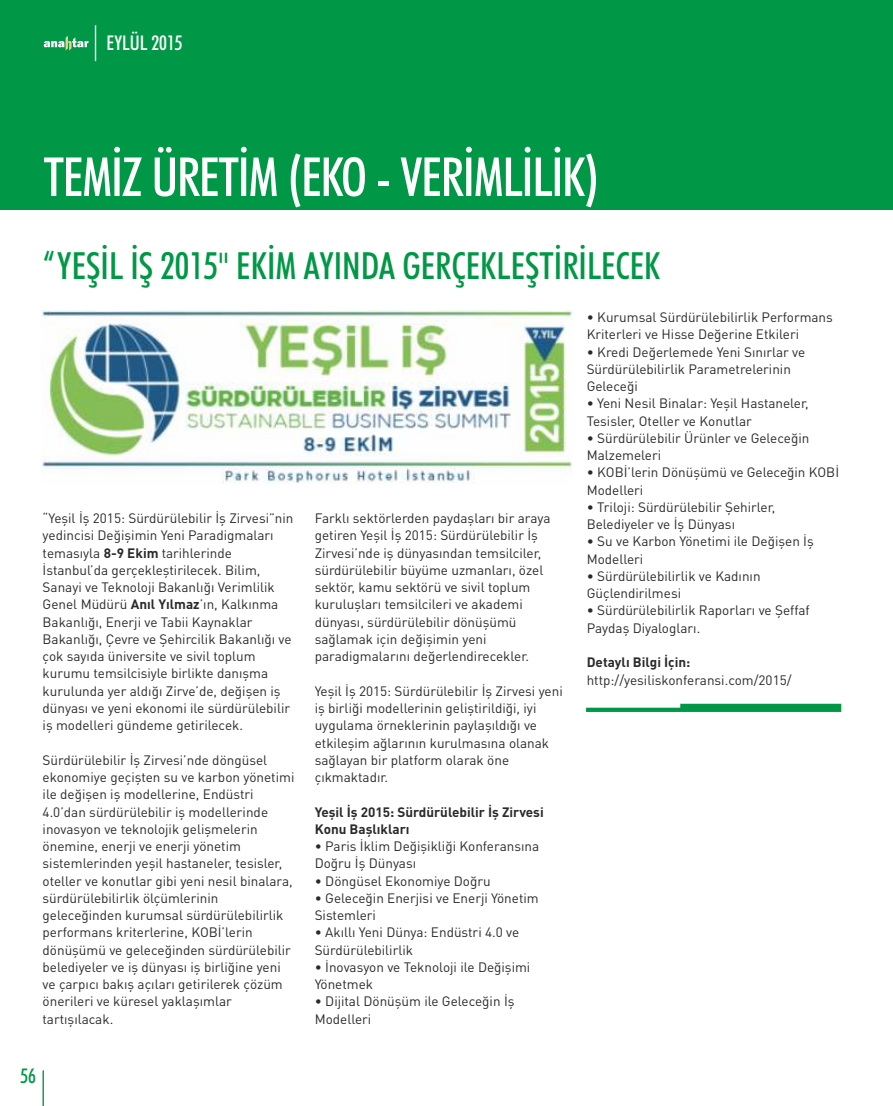
<style>
.page{position:relative;width:893px;height:1106px;background:#fff}
.page>*{position:absolute;margin:0;border:0;box-sizing:border-box;transform-origin:0 0}
.t1{font:500 condensed 54px "Futura BT";letter-spacing:-.025em;color:#fefefe}
.t2{font:500 condensed 37.5px "Futura BT";color:#009846}
.t3{font:500 condensed 20.25px "Futura BT";color:#fefefe}
.t4{font:500 condensed 20.25px "Futura BT";color:#009846}
.t5{font:13.5px/17.2px "DIN Pro";color:#2b2a29}
.t6{font:700 13.5px/17.2px "DIN Pro";color:#2b2a29}
.s1{font-weight:700}
</style>
<div class="page">
<div style="left:0;top:0;width:893px;height:209px;background:#009846"></div>
<svg style="left:43px;top:1070px;width:1px;height:36px"></svg>
<svg style="left:95px;top:25px;width:1px;height:36px"></svg>
<svg style="left:44px;top:36px;width:44px;height:15px"></svg>
<img style="left:42px;top:311px;width:530px;height:172px">
<svg style="left:586px;top:703px;width:255px;height:9px"></svg>
<h3 class="t3" style="left:107px;top:35px;width:78px">EYLÜL 2015</h3>
<h1 class="t1" style="left:43px;top:155px;width:557px">TEMİZ ÜRETİM (EKO - VERİMLİLİK)</h1>
<h2 class="t2" style="left:43px;top:251px;width:619px">“YEŞİL İŞ 2015" EKİM AYINDA GERÇEKLEŞTİRİLECEK</h2>
<p class="t5" style="left:43px;top:511px;width:252px">“Yeşil İş 2015: Sürdürülebilir İş Zirvesi”nin yedincisi Değişimin Yeni Paradigmaları temasıyla <span class="s1">8-9 Ekim</span> tarihlerinde İstanbul’da gerçekleştirilecek. Bilim, Sanayi ve Teknoloji Bakanlığı Verimlilik Genel Müdürü <span class="s1">Anıl Yılmaz</span>’ın, Kalkınma Bakanlığı, Enerji ve Tabii Kaynaklar Bakanlığı, Çevre ve Şehircilik Bakanlığı ve çok sayıda üniversite ve sivil toplum kurumu temsilcisiyle birlikte danışma kurulunda yer aldığı Zirve’de, değişen iş dünyası ve yeni ekonomi ile sürdürülebilir iş modelleri gündeme getirilecek.</p>
<p class="t5" style="left:43px;top:752px;width:253px">Sürdürülebilir İş Zirvesi’nde döngüsel ekonomiye geçişten su ve karbon yönetimi ile değişen iş modellerine, Endüstri 4.0’dan sürdürülebilir iş modellerinde inovasyon ve teknolojik gelişmelerin önemine, enerji ve enerji yönetim sistemlerinden yeşil hastaneler, tesisler, oteller ve konutlar gibi yeni nesil binalara, sürdürülebilirlik ölçümlerinin geleceğinden kurumsal sürdürülebilirlik performans kriterlerine, KOBİ’lerin dönüşümü ve geleceğinden sürdürülebilir belediyeler ve iş dünyası iş birliğine yeni ve çarpıcı bakış açıları getirilerek çözüm önerileri ve küresel yaklaşımlar tartışılacak.</p>
<h3 class="t4" style="left:20px;top:1067px;width:17px">56</h3>
<p class="t5" style="left:315px;top:511px;width:237px">Farklı sektörlerden paydaşları bir araya getiren Yeşil İş 2015: Sürdürülebilir İş Zirvesi’nde iş dünyasından temsilciler, sürdürülebilir büyüme uzmanları, özel sektör, kamu sektörü ve sivil toplum kuruluşları temsilcileri ve akademi dünyası, sürdürülebilir dönüşümü sağlamak için değişimin yeni paradigmalarını değerlendirecekler.</p>
<p class="t5" style="left:315px;top:683px;width:250px">Yeşil İş 2015: Sürdürülebilir İş Zirvesi yeni iş birliği modellerinin geliştirildiği, iyi uygulama örneklerinin paylaşıldığı ve etkileşim ağlarının kurulmasına olanak sağlayan bir platform olarak öne çıkmaktadır.</p>
<p class="t6" style="left:315px;top:804px;width:231px">Yeşil İş 2015: Sürdürülebilir İş Zirvesi<br>Konu Başlıkları</p>
<p class="t5" style="left:315px;top:839px;width:226px">• Paris İklim Değişikliği Konferansına<br>Doğru İş Dünyası</p>
<p class="t5" style="left:315px;top:873px;width:178px">• Döngüsel Ekonomiye Doğru</p>
<p class="t5" style="left:315px;top:890px;width:226px">• Geleceğin Enerjisi ve Enerji Yönetim<br>Sistemleri</p>
<p class="t5" style="left:315px;top:925px;width:206px">• Akıllı Yeni Dünya: Endüstri 4.0 ve<br>Sürdürülebilirlik</p>
<p class="t5" style="left:315px;top:959px;width:217px">• İnovasyon ve Teknoloji ile Değişimi<br>Yönetmek</p>
<p class="t5" style="left:315px;top:994px;width:201px">• Dijital Dönüşüm ile Geleceğin İş<br>Modelleri</p>
<p class="t5" style="left:587px;top:310px;width:248px">• Kurumsal Sürdürülebilirlik Performans<br>Kriterleri ve Hisse Değerine Etkileri</p>
<p class="t5" style="left:587px;top:344px;width:220px">• Kredi Değerlemede Yeni Sınırlar ve<br>Sürdürülebilirlik Parametrelerinin<br>Geleceği</p>
<p class="t5" style="left:587px;top:396px;width:223px">• Yeni Nesil Binalar: Yeşil Hastaneler,<br>Tesisler, Oteller ve Konutlar</p>
<p class="t5" style="left:587px;top:430px;width:224px">• Sürdürülebilir Ürünler ve Geleceğin<br>Malzemeleri</p>
<p class="t5" style="left:587px;top:465px;width:254px">• KOBİ’lerin Dönüşümü ve Geleceğin KOBİ<br>Modelleri</p>
<p class="t5" style="left:587px;top:500px;width:190px">• Triloji: Sürdürülebilir Şehirler,<br>Belediyeler ve İş Dünyası</p>
<p class="t5" style="left:587px;top:534px;width:229px">• Su ve Karbon Yönetimi ile Değişen İş<br>Modelleri</p>
<p class="t5" style="left:587px;top:569px;width:175px">• Sürdürülebilirlik ve Kadının<br>Güçlendirilmesi</p>
<p class="t5" style="left:587px;top:603px;width:225px">• Sürdürülebilirlik Raporları ve Şeffaf<br>Paydaş Diyalogları.</p>
<p class="t6" style="left:587px;top:655px;width:105px">Detaylı Bilgi İçin:</p>
<p class="t5" style="left:587px;top:672px;width:206px">http://yesiliskonferansi.com/2015/</p>
</div>
